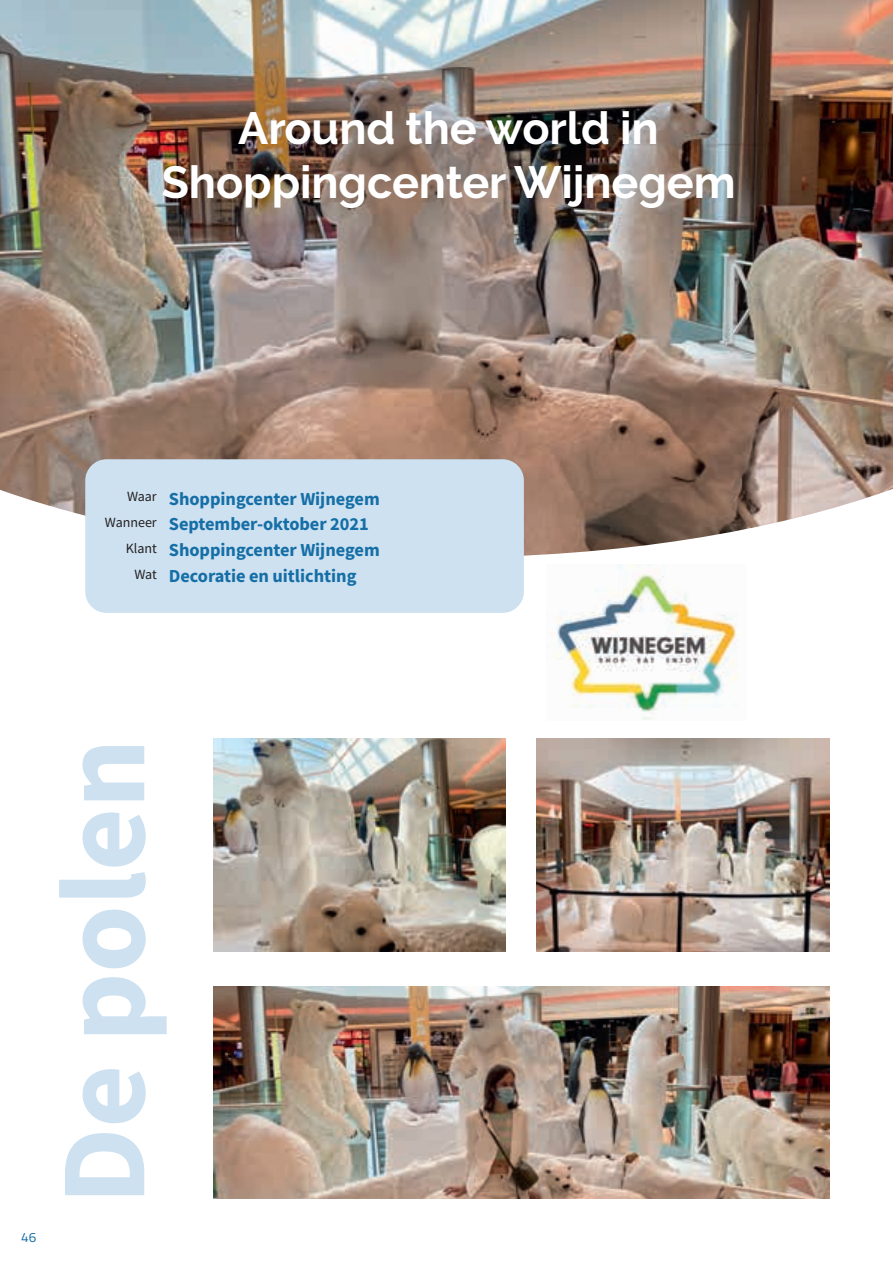
<style>
.page{position:relative;width:893px;height:1263px;background:#fff}
.page>*{position:absolute;margin:0;border:0;box-sizing:border-box;transform-origin:0 0}
.t1{font:700 121.5px "Source Sans Pro";color:#cde1f1}
.t2{font:700 45px/54px "Raleway";color:#fff;text-align:center}
.t3{font:700 18.3px "Source Sans Pro";color:#156ea6}
.t4{font:13.5px "Titillium Web";color:#156ea6}
</style>
<div class="page">
<img style="left:0;top:0;width:893px;height:556px">
<div style="left:85px;top:459px;width:439px;height:154px;background:#cde1f1;border-radius:21px"></div>
<img style="left:213px;top:738px;width:293px;height:213px">
<img style="left:213px;top:986px;width:616px;height:213px">
<img style="left:537px;top:738px;width:292px;height:213px">
<img style="left:550px;top:564px;width:188px;height:156px">
<h2 class="t2" style="left:161px;top:102px;width:576px">Around the world in<br>Shoppingcenter Wijnegem</h2>
<p class="t3" style="left:127px;top:486px;width:254px"><sup>Waar</sup> Shoppingcenter Wijnegem</p>
<p class="t3" style="left:105px;top:512px;width:265px"><sup>Wanneer</sup> September-oktober 2021</p>
<p class="t3" style="left:126px;top:538px;width:255px"><sup>Klant</sup> Shoppingcenter Wijnegem</p>
<p class="t3" style="left:134px;top:563px;width:224px"><sup>Wat</sup> Decoratie en uitlichting</p>
<p class="t4" style="left:21px;top:1227px;width:17px">46</p>
<h1 class="t1" style="left:22px;top:1204px;width:467px;rotate:-90deg">De polen</h1>
</div>
